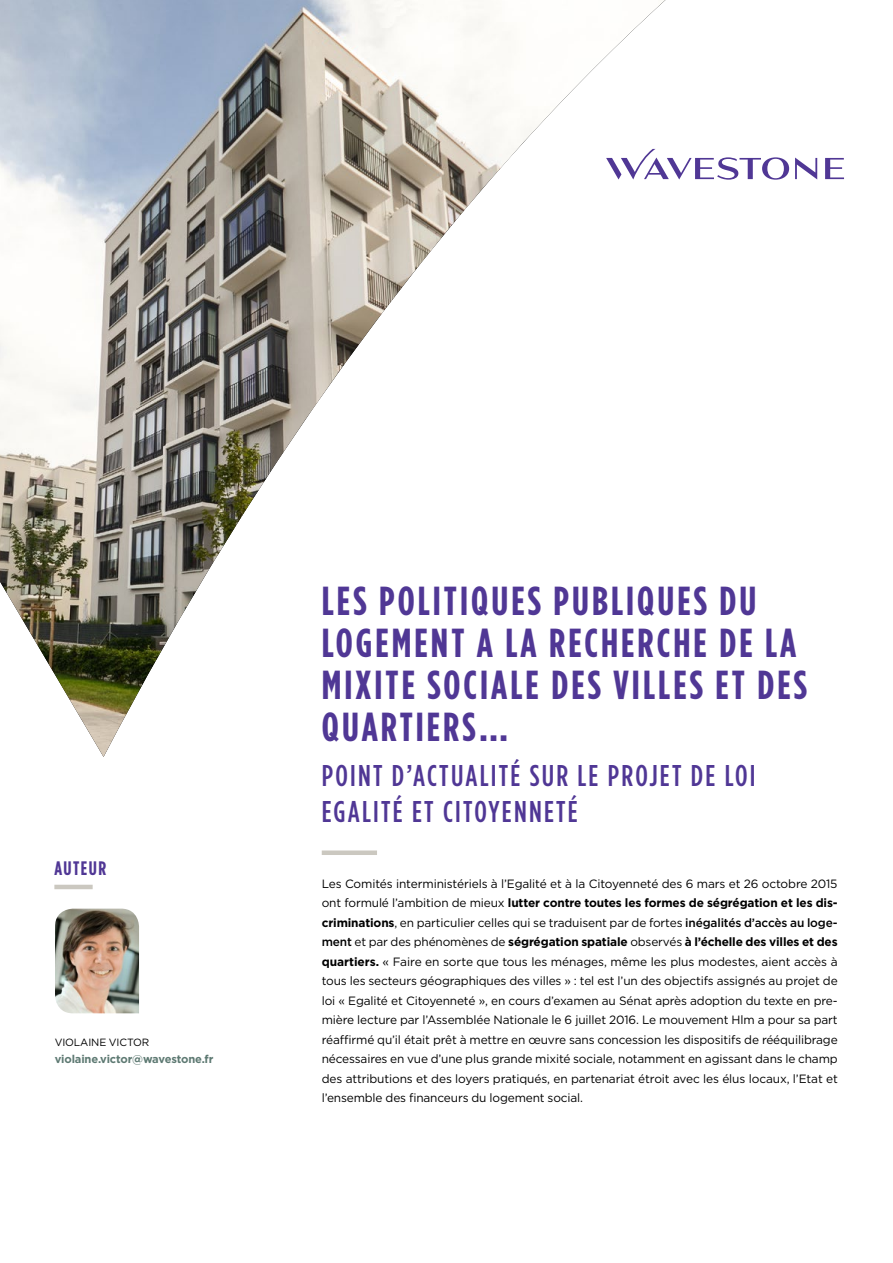
<style>
.page{position:relative;width:893px;height:1263px;background:#fff}
.page>*{position:absolute;margin:0;border:0;box-sizing:border-box;transform-origin:0 0}
.t1{font:700 40.5px/42px "Gotham Condensed";letter-spacing:.075em;color:#503795}
.t2{font:500 30px/36px "Gotham Condensed";letter-spacing:.075em;color:#503795}
.t3{font:700 19.5px "Gotham Condensed";letter-spacing:.075em;color:#503795}
.t4{font:12px/19.5px "Gotham";letter-spacing:-.01em;color:#000;text-align:justify}
.t5{font:700 11.25px "Gotham";letter-spacing:-.01em;color:#5d7972}
.t6{font:10.5px "Gotham";letter-spacing:-.01em;color:#000}
.s1{font-weight:700}
.s2{font-weight:500}
</style>
<div class="page">
<img style="left:0;top:0;width:665px;height:757px">
<img style="left:55px;top:909px;width:84px;height:104px">
<svg style="left:825px;top:158px;width:19px;height:21px"></svg>
<svg style="left:795px;top:158px;width:22px;height:21px"></svg>
<svg style="left:606px;top:149px;width:183px;height:31px"></svg>
<div style="left:322px;top:850px;width:55px;height:5px;background:#cbc8c0"></div>
<hr style="left:54px;top:885px;width:39px;height:4px;background:#cbc8c0">
<h3 class="t3" style="left:54px;top:857px;width:53px">AUTEUR</h3>
<p class="t6" style="left:55px;top:1036px;width:96px">VIOLAINE VICTOR</p>
<p class="t5" style="left:55px;top:1051px;width:160px">violaine.victor@wavestone.fr</p>
<h1 class="t1" style="left:322px;top:580px;width:487px">LES POLITIQUES PUBLIQUES DU<br>LOGEMENT A LA RECHERCHE DE LA<br>MIXITE SOCIALE DES VILLES ET DES<br>QUARTIERS…</h1>
<h2 class="t2" style="left:322px;top:756px;width:435px">POINT D’ACTUALITÉ SUR LE PROJET DE LOI<br>EGALITÉ ET CITOYENNETÉ</h2>
<p class="t4" style="left:322px;top:873px;width:518px">Les Comités interministériels à l’Egalité et à la Citoyenneté des 6 mars et 26 octobre 2015 ont formulé l’ambition de mieux <span class="s1">lutter contre toutes les formes de ségrégation et les dis&shy;criminations</span>, en particulier celles qui se traduisent par de fortes <span class="s2">inégalités d’accès au loge&shy;ment</span> et par des phénomènes de <span class="s1">ségrégation spatiale</span> observés <span class="s1">à l’échelle des villes et des quartiers.</span> « Faire en sorte que tous les ménages, même les plus modestes, aient accès à tous les secteurs géographiques des villes » : tel est l’un des objectifs assignés au projet de loi « Egalité et Citoyenneté », en cours d’examen au Sénat après adoption du texte en pre&shy;mière lecture par l’Assemblée Nationale le 6 juillet 2016. Le mouvement Hlm a pour sa part réaffirmé qu’il était prêt à mettre en œuvre sans concession les dispositifs de rééquilibrage nécessaires en vue d’une plus grande mixité sociale, notamment en agissant dans le champ des attributions et des loyers pratiqués, en partenariat étroit avec les élus locaux, l’Etat et l’ensemble des financeurs du logement social.</p>
</div>
